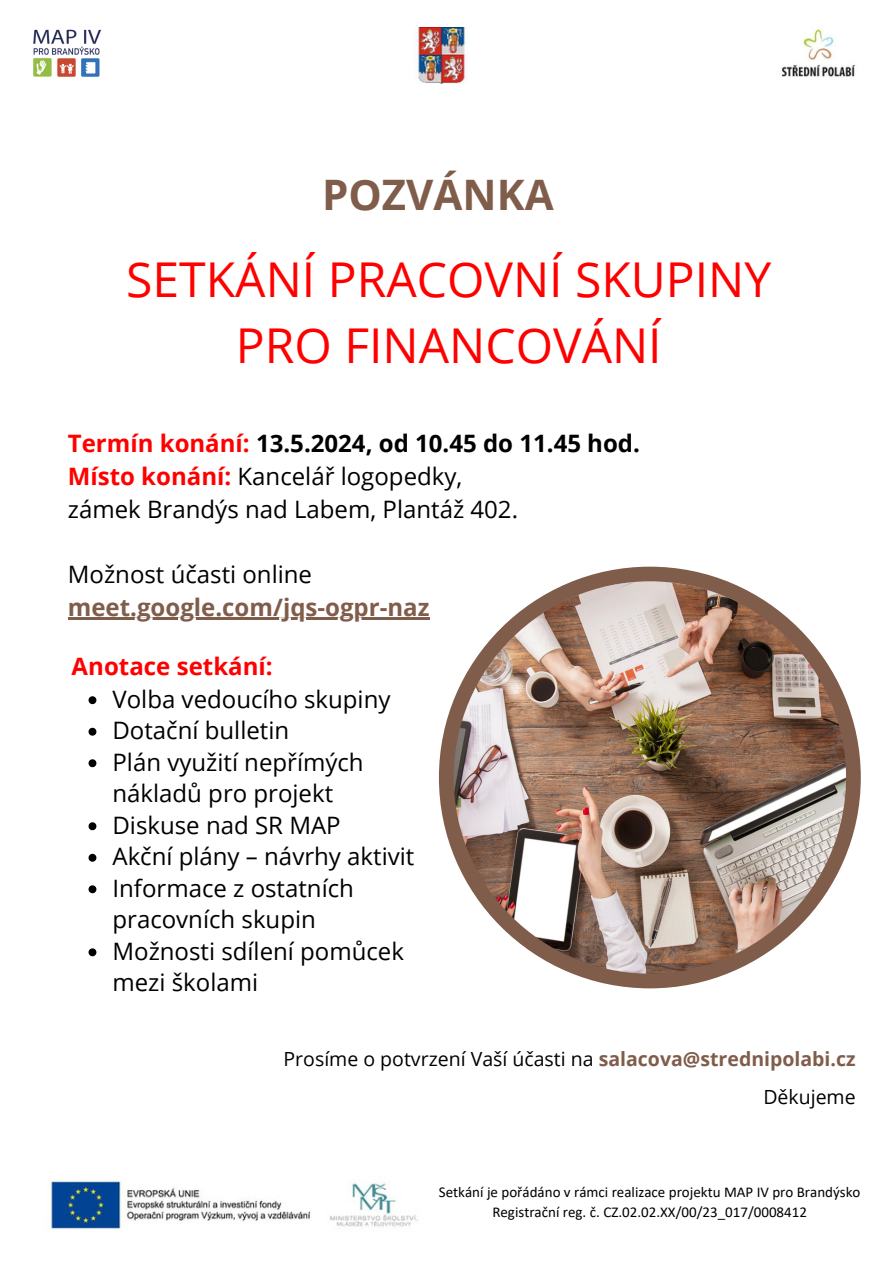
<style>
.page{position:relative;width:894px;height:1264px;background:#fff}
.page>*{position:absolute;margin:0;border:0;box-sizing:border-box;transform-origin:0 0}
.t1{font:48px/66.3px "Open Sans";color:#f00;text-align:center}
.t2{font:700 42px "Open Sans";color:#805d4b}
.t3{font:24px/31.5px "Open Sans";color:#000}
.t4{font:700 24px "Open Sans";color:#805d4b}
.t5{font:700 24px "Open Sans";color:#f00}
.t6{font:19.5px/38.2px "Open Sans";color:#000;text-align:right}
.t7{font:15px "Calibri";color:#000}
.s1{font-weight:700;color:#f00}
.s2{font-weight:700}
.s3{font-weight:700;color:#805d4b}
</style>
<div class="page">
<img style="left:414px;top:28px;width:53px;height:55px">
<img style="left:781px;top:27px;width:74px;height:50px">
<img style="left:50px;top:1181px;width:368px;height:48px">
<hr style="left:68px;top:618px;width:361px;height:2px;background:#805d4b">
<img style="left:33px;top:29px;width:68px;height:48px">
<img style="left:439px;top:566px;width:421px;height:422px">
<svg style="left:88px;top:696px;width:8px;height:8px"></svg>
<svg style="left:88px;top:727px;width:8px;height:8px"></svg>
<svg style="left:88px;top:759px;width:8px;height:8px"></svg>
<svg style="left:88px;top:822px;width:8px;height:8px"></svg>
<svg style="left:88px;top:853px;width:8px;height:8px"></svg>
<svg style="left:88px;top:885px;width:8px;height:8px"></svg>
<svg style="left:88px;top:948px;width:8px;height:8px"></svg>
<p class="t2" style="left:322px;top:165px;width:233px">POZVÁNKA</p>
<h5 class="t1" style="left:126px;top:245px;width:646px">SETKÁNÍ PRACOVNÍ SKUPINY<br>PRO FINANCOVÁNÍ</h5>
<h2 class="t3" style="left:68px;top:427px;width:573px;line-height:32.7px"><span class="s1">Termín konání:</span> <span class="s2">13.5.2024, od 10.45 do 11.45 hod.<br></span><span class="s1">Místo konání:</span> Kancelář logopedky,<br>zámek Brandýs nad Labem, Plantáž 402.</h2>
<h1 class="t3" style="left:68px;top:558px;width:246px">Možnost účasti online</h1>
<h4 class="t4" style="left:68px;top:590px;width:363px">meet.google.com/jqs-ogpr-naz</h4>
<h3 class="t5" style="left:72px;top:649px;width:203px">Anotace setkání:</h3>
<p class="t3" style="left:112px;top:682px;width:279px">Volba vedoucího skupiny</p>
<p class="t3" style="left:112px;top:714px;width:178px">Dotační bulletin</p>
<p class="t3" style="left:112px;top:745px;width:253px">Plán využití nepřímých nákladů pro projekt</p>
<p class="t3" style="left:112px;top:808px;width:230px">Diskuse nad SR MAP</p>
<p class="t3" style="left:112px;top:840px;width:303px">Akční plány – návrhy aktivit</p>
<p class="t3" style="left:112px;top:871px;width:243px">Informace z ostatních pracovních skupin</p>
<p class="t3" style="left:112px;top:934px;width:293px">Možnosti sdílení pomůcek mezi školami</p>
<p class="t6" style="left:283px;top:1039px;width:573px">Prosíme o potvrzení Vaší účasti na <span class="s3">salacova@strednipolabi.cz<br></span>Děkujeme</p>
<p class="t7" style="left:439px;top:1185px;width:423px">Setkání je pořádáno v rámci realizace projektu MAP IV pro Brandýsko</p>
<p class="t7" style="left:492px;top:1205px;width:316px">Registrační reg. č. CZ.02.02.XX/00/23_017/0008412</p>
</div>
